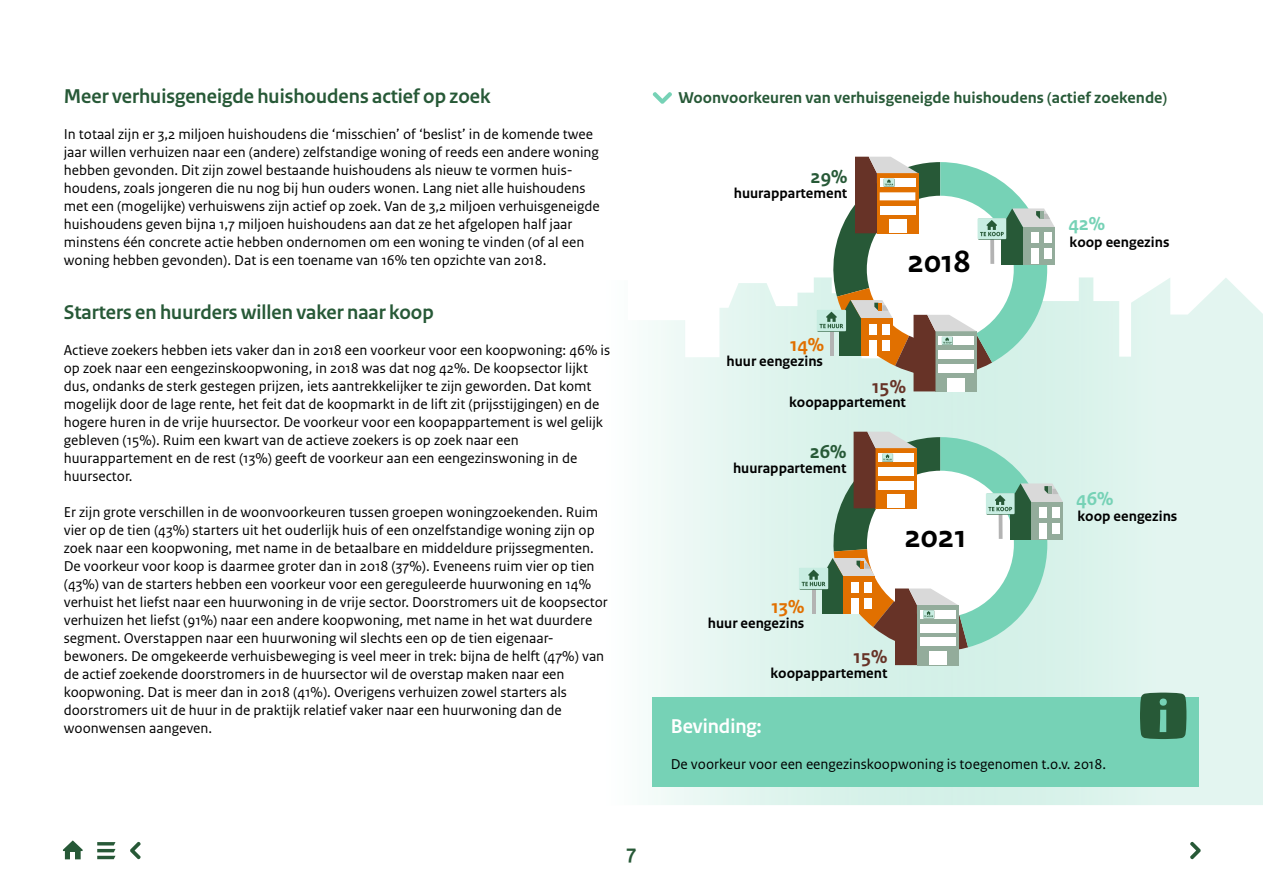
<style>
.page{position:relative;width:1263px;height:893px;background:#fff}
.page>*{position:absolute;margin:0;border:0;box-sizing:border-box;transform-origin:0 0}
.t1{font:700 32.4px "Rijksoverheid Sans Text";color:#000}
.t2{font:700 21px "Rijksoverheid Sans Heading";color:#275937}
.t3{font:700 21px "Rijksoverheid Sans Heading";color:#fff}
.t4{font:700 21px "Rijksoverheid Sans Text";color:#275937}
.t5{font:700 19.8px "Rijksoverheid Sans Text";color:#275937}
.t6{font:700 19.8px "Rijksoverheid Sans Text";color:#e17000}
.t7{font:700 19.8px "Rijksoverheid Sans Text";color:#673327}
.t8{font:700 19.8px "Rijksoverheid Sans Text";color:#76d2b6}
.t9{font:700 16.5px "Rijksoverheid Sans Text";color:#275937}
.t10{font:15px/18px "Rijksoverheid Sans Text";color:#000}
.t11{font:700 15px "Rijksoverheid Sans Text";color:#000}
</style>
<div class="page">
<svg style="left:648px;top:277px;width:615px;height:528px;background:#e2f5ef"></svg>
<div style="left:817px;top:310px;width:29px;height:21px;background:#c8ede2"></div>
<svg style="left:819px;top:157px;width:236px;height:234px"></svg>
<div style="left:799px;top:568px;width:29px;height:21px;background:#c8ede2"></div>
<svg style="left:802px;top:432px;width:261px;height:233px"></svg>
<div style="left:653px;top:698px;width:546px;height:89px;background:#76d2b6"></div>
<svg style="left:1140px;top:693px;width:46px;height:46px;background:#316746"></svg>
<svg style="left:652px;top:92px;width:20px;height:12px"></svg>
<svg style="left:1190px;top:841px;width:11px;height:18px"></svg>
<svg style="left:97px;top:842px;width:18px;height:17px"></svg>
<svg style="left:63px;top:840px;width:20px;height:20px"></svg>
<svg style="left:130px;top:841px;width:11px;height:18px"></svg>
<h2 class="t2" style="left:64px;top:84px;width:428px">Meer verhuisgeneigde huishoudens actief op zoek</h2>
<p class="t9" style="left:679px;top:88px;width:490px">Woonvoorkeuren van verhuisgeneigde huishoudens (actief zoekende)</p>
<p class="t10" style="left:64px;top:125px;width:537px">In totaal zijn er 3,2 miljoen huishoudens die ‘misschien’ of ‘beslist’ in de komende twee jaar willen verhuizen naar een (andere) zelfstandige woning of reeds een andere woning hebben gevonden. Dit zijn zowel bestaande huishoudens als nieuw te vormen huis&shy;houdens, zoals jongeren die nu nog bij hun ouders wonen. Lang niet alle huishoudens met een (mogelijke) verhuiswens zijn actief op zoek. Van de 3,2 miljoen verhuisgeneigde huishoudens geven bijna 1,7 miljoen huishoudens aan dat ze het afgelopen half jaar minstens één concrete actie hebben ondernomen om een woning te vinden (of al een woning hebben gevonden). Dat is een toename van 16% ten opzichte van 2018.</p>
<h2 class="t2" style="left:64px;top:300px;width:372px">Starters en huurders willen vaker naar koop</h2>
<p class="t10" style="left:64px;top:341px;width:548px">Actieve zoekers hebben iets vaker dan in 2018 een voorkeur voor een koopwoning: 46% is op zoek naar een eengezinskoopwoning, in 2018 was dat nog 42%. De koopsector lijkt dus, ondanks de sterk gestegen prijzen, iets aantrekkelijker te zijn geworden. Dat komt mogelijk door de lage rente, het feit dat de koopmarkt in de lift zit (prijsstijgingen) en de hogere huren in de vrije huursector. De voorkeur voor een koopappartement is wel gelijk gebleven (15%). Ruim een kwart van de actieve zoekers is op zoek naar een huurappartement en de rest (13%) geeft de voorkeur aan een eengezinswoning in de huursector.</p>
<p class="t10" style="left:64px;top:503px;width:545px">Er zijn grote verschillen in de woonvoorkeuren tussen groepen woningzoekenden. Ruim vier op de tien (43%) starters uit het ouderlijk huis of een onzelfstandige woning zijn op zoek naar een koopwoning, met name in de betaalbare en middeldure prijssegmenten.<br>De voorkeur voor koop is daarmee groter dan in 2018 (37%). Eveneens ruim vier op tien (43%) van de starters hebben een voorkeur voor een gereguleerde huurwoning en 14% verhuist het liefst naar een huurwoning in de vrije sector. Doorstromers uit de koopsector verhuizen het liefst (91%) naar een andere koopwoning, met name in het wat duurdere segment. Overstappen naar een huurwoning wil slechts een op de tien eigenaar&shy;bewoners. De omgekeerde verhuisbeweging is veel meer in trek: bijna de helft (47%) van de actief zoekende doorstromers in de huursector wil de overstap maken naar een koopwoning. Dat is meer dan in 2018 (41%). Overigens verhuizen zowel starters als doorstromers uit de huur in de praktijk relatief vaker naar een huurwoning dan de woonwensen aangeven.</p>
<h3 class="t5" style="left:810px;top:166px;width:38px">29%</h3>
<p class="t11" style="left:734px;top:185px;width:115px">huurappartement</p>
<h3 class="t8" style="left:1068px;top:212px;width:38px">42%</h3>
<p class="t11" style="left:1070px;top:234px;width:101px">koop eengezins</p>
<h1 class="t1" style="left:907px;top:243px;width:64px">2018</h1>
<h3 class="t6" style="left:790px;top:334px;width:36px">14%</h3>
<p class="t11" style="left:726px;top:353px;width:98px">huur eengezins</p>
<h3 class="t7" style="left:872px;top:375px;width:35px">15%</h3>
<p class="t11" style="left:789px;top:393px;width:118px">koopappartement</p>
<h3 class="t5" style="left:810px;top:441px;width:38px">26%</h3>
<p class="t11" style="left:733px;top:460px;width:115px">huurappartement</p>
<h3 class="t8" style="left:1076px;top:487px;width:39px">46%</h3>
<p class="t11" style="left:1077px;top:508px;width:101px">koop eengezins</p>
<h1 class="t1" style="left:904px;top:518px;width:64px">2021</h1>
<h3 class="t6" style="left:771px;top:596px;width:34px">13%</h3>
<p class="t11" style="left:708px;top:615px;width:98px">huur eengezins</p>
<h3 class="t7" style="left:853px;top:645px;width:35px">15%</h3>
<p class="t11" style="left:771px;top:664px;width:118px">koopappartement</p>
<h2 class="t3" style="left:671px;top:714px;width:92px">Bevinding:</h2>
<p class="t10" style="left:671px;top:755px;width:437px">De voorkeur voor een eengezinskoopwoning is toegenomen t.o.v. 2018.</p>
<h2 class="t4" style="left:626px;top:840px;width:11px">7</h2>
</div>
